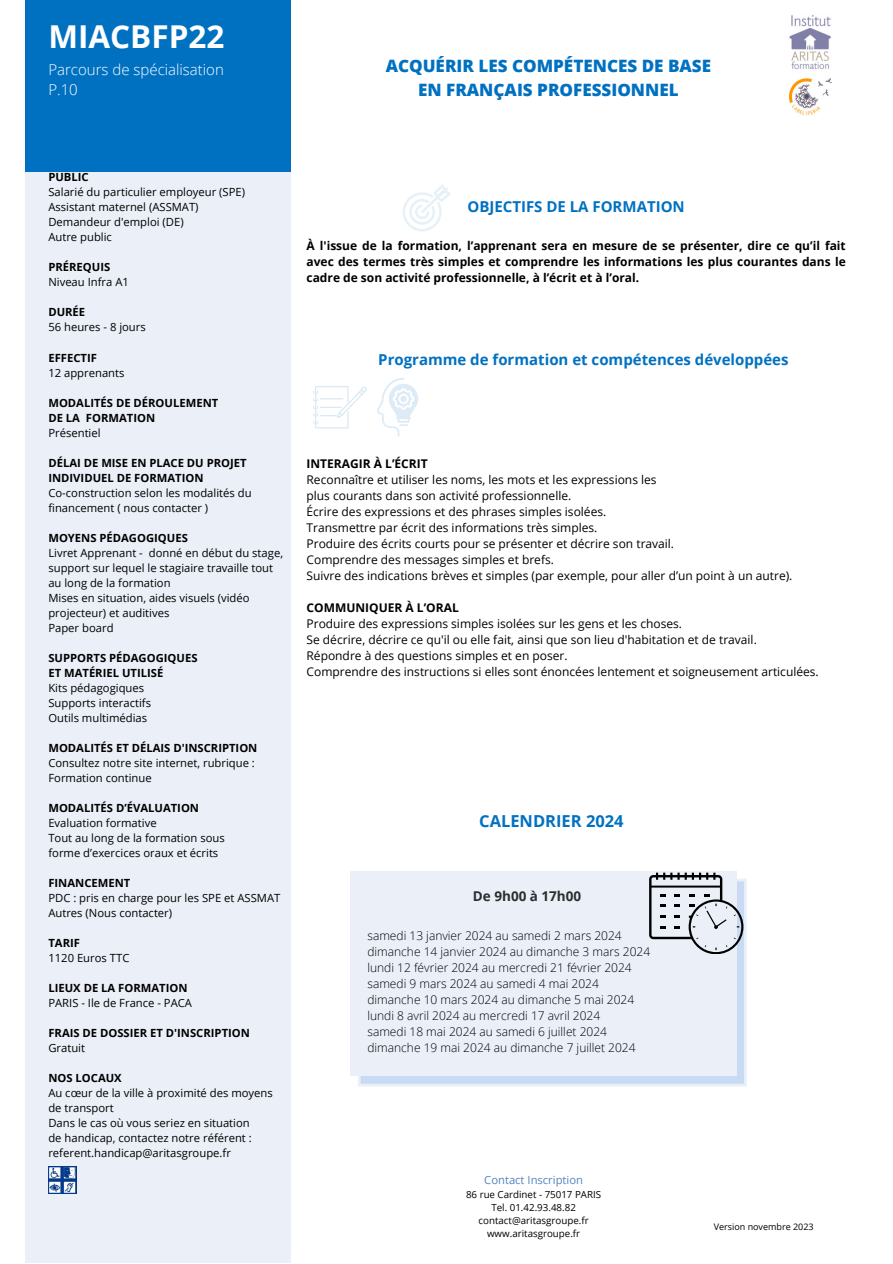
<style>
.page{position:relative;width:893px;height:1264px;background:#fff}
.page>*{position:absolute;margin:0;border:0;box-sizing:border-box;transform-origin:0 0}
.t1{font:700 31.5px "Open Sans";color:#fff}
.t2{font:800 17.1px/23.7px "Open Sans";color:#0071c1;text-align:center}
.t3{font:700 16.5px "Open Sans";color:#0071c1}
.t4{font:700 15px "Open Sans";color:#0071c1}
.t5{font:300 15px/20.2px "Open Sans";color:#fff}
.t6{font:700 13.5px "Open Sans";color:#2c2c2c}
.t7{font:12px "Open Sans";color:#000}
.t8{font:300 12px "Open Sans";color:#000}
.t9{font:700 12px/16px "Open Sans";color:#000;text-align:justify}
.t10{font:11.25px/15px "Open Sans";color:#000}
.t11{font:700 11.25px/15px "Open Sans";color:#000}
.t12{font:11.25px "Open Sans";color:#5285c0}
.t13{font:9.75px "Open Sans";color:#000}
.t14{font:9px "Open Sans";color:#000}
</style>
<div class="page">
<div style="left:25px;top:111px;width:266px;height:1152px;background:#ebf0f8"></div>
<div style="left:25px;top:0;width:266px;height:171px;background:#0071c1"></div>
<svg style="left:358px;top:879px;width:388px;height:207px;fill:#c9dbf4"></svg>
<div style="left:350px;top:870px;width:386px;height:205px;background:#eaeff8"></div>
<svg style="left:649px;top:872px;width:94px;height:81px"></svg>
<svg style="left:403px;top:184px;width:47px;height:47px"></svg>
<svg style="left:377px;top:378px;width:41px;height:58px"></svg>
<svg style="left:313px;top:386px;width:54px;height:42px"></svg>
<img style="left:48px;top:1166px;width:28px;height:27px">
<img style="left:789px;top:15px;width:42px;height:55px">
<img style="left:789px;top:78px;width:42px;height:38px">
<p class="t1" style="left:48px;top:15px;width:177px">MIACBFP22</p>
<p class="t5" style="left:48px;top:59px;width:177px">Parcours de spécialisation<br>P.10</p>
<p class="t2" style="left:385px;top:54px;width:327px">ACQUÉRIR LES COMPÉTENCES DE BASE<br>EN FRANÇAIS PROFESSIONNEL</p>
<p class="t11" style="left:48px;top:169px;width:42px">PUBLIC</p>
<p class="t10" style="left:48px;top:184px;width:198px">Salarié du particulier employeur (SPE)</p>
<p class="t10" style="left:48px;top:199px;width:152px">Assistant maternel (ASSMAT)</p>
<p class="t10" style="left:48px;top:214px;width:137px">Demandeur d'emploi (DE)</p>
<p class="t10" style="left:48px;top:229px;width:65px">Autre public</p>
<p class="t11" style="left:48px;top:259px;width:63px">PRÉREQUIS</p>
<p class="t10" style="left:48px;top:274px;width:82px">Niveau Infra A1</p>
<p class="t11" style="left:48px;top:304px;width:38px">DURÉE</p>
<p class="t10" style="left:48px;top:319px;width:99px">56 heures - 8 jours</p>
<p class="t11" style="left:48px;top:349px;width:50px">EFFECTIF</p>
<p class="t10" style="left:48px;top:364px;width:78px">12 apprenants</p>
<p class="t11" style="left:48px;top:394px;width:171px">MODALITÉS DE DÉROULEMENT</p>
<p class="t11" style="left:48px;top:409px;width:108px">DE LA FORMATION</p>
<p class="t10" style="left:48px;top:424px;width:54px">Présentiel</p>
<p class="t11" style="left:48px;top:454px;width:200px">DÉLAI DE MISE EN PLACE DU PROJET<br>INDIVIDUEL DE FORMATION</p>
<p class="t10" style="left:48px;top:484px;width:205px">Co-construction selon les modalités du financement ( nous contacter )</p>
<p class="t11" style="left:48px;top:529px;width:141px">MOYENS PÉDAGOGIQUES</p>
<p class="t10" style="left:48px;top:544px;width:236px">Livret Apprenant - donné en début du stage, support sur lequel le stagiaire travaille tout au long de la formation</p>
<p class="t10" style="left:48px;top:589px;width:203px">Mises en situation, aides visuels (vidéo projecteur) et auditives</p>
<p class="t10" style="left:48px;top:619px;width:67px">Paper board</p>
<p class="t11" style="left:48px;top:649px;width:151px">SUPPORTS PÉDAGOGIQUES</p>
<p class="t11" style="left:48px;top:664px;width:116px">ET MATÉRIEL UTILISÉ</p>
<p class="t10" style="left:48px;top:679px;width:97px">Kits pédagogiques</p>
<p class="t10" style="left:48px;top:694px;width:104px">Supports interactifs</p>
<p class="t10" style="left:48px;top:709px;width:100px">Outils multimédias</p>
<p class="t11" style="left:48px;top:739px;width:210px">MODALITÉS ET DÉLAIS D'INSCRIPTION</p>
<p class="t10" style="left:48px;top:754px;width:208px">Consultez notre site internet, rubrique :<br>Formation continue</p>
<p class="t11" style="left:48px;top:799px;width:152px">MODALITÉS D’ÉVALUATION</p>
<p class="t10" style="left:48px;top:814px;width:110px">Evaluation formative</p>
<p class="t10" style="left:48px;top:829px;width:178px">Tout au long de la formation sous</p>
<p class="t10" style="left:48px;top:844px;width:171px">forme d’exercices oraux et écrits</p>
<p class="t11" style="left:48px;top:874px;width:83px">FINANCEMENT</p>
<p class="t10" style="left:48px;top:889px;width:233px">PDC : pris en charge pour les SPE et ASSMAT</p>
<p class="t10" style="left:48px;top:904px;width:125px">Autres (Nous contacter)</p>
<p class="t11" style="left:48px;top:934px;width:33px">TARIF</p>
<p class="t10" style="left:48px;top:949px;width:82px">1120 Euros TTC</p>
<p class="t11" style="left:48px;top:979px;width:141px">LIEUX DE LA FORMATION</p>
<p class="t10" style="left:48px;top:994px;width:145px">PARIS - Ile de France - PACA</p>
<p class="t11" style="left:48px;top:1024px;width:203px">FRAIS DE DOSSIER ET D'INSCRIPTION</p>
<p class="t10" style="left:48px;top:1039px;width:38px">Gratuit</p>
<p class="t11" style="left:48px;top:1069px;width:75px">NOS LOCAUX</p>
<p class="t10" style="left:48px;top:1084px;width:226px">Au cœur de la ville à proximité des moyens de transport</p>
<p class="t10" style="left:48px;top:1114px;width:203px">Dans le cas où vous seriez en situation</p>
<p class="t10" style="left:48px;top:1129px;width:205px">de handicap, contactez notre référent : referent.handicap@aritasgroupe.fr</p>
<p class="t4" style="left:467px;top:196px;width:219px">OBJECTIFS DE LA FORMATION</p>
<p class="t9" style="left:306px;top:237px;width:540px">À l'issue de la formation, l’apprenant sera en mesure de se présenter, dire ce qu’il fait avec des termes très simples et comprendre les informations les plus courantes dans le cadre de son activité professionnelle, à l’écrit et à l’oral.</p>
<p class="t4" style="left:378px;top:348px;width:412px">Programme de formation et compétences développées</p>
<p class="t9" style="left:306px;top:455px;width:123px">INTERAGIR À L’ÉCRIT</p>
<p class="t7" style="left:306px;top:471px;width:351px">Reconnaître et utiliser les noms, les mots et les expressions les</p>
<p class="t7" style="left:306px;top:487px;width:266px">plus courants dans son activité professionnelle.</p>
<p class="t7" style="left:306px;top:503px;width:301px">Écrire des expressions et des phrases simples isolées.</p>
<p class="t7" style="left:306px;top:519px;width:292px">Transmettre par écrit des informations très simples.</p>
<p class="t7" style="left:306px;top:535px;width:369px">Produire des écrits courts pour se présenter et décrire son travail.</p>
<p class="t7" style="left:306px;top:551px;width:249px">Comprendre des messages simples et brefs.</p>
<p class="t7" style="left:306px;top:567px;width:487px">Suivre des indications brèves et simples (par exemple, pour aller d’un point à un autre).</p>
<p class="t9" style="left:306px;top:599px;width:154px">COMMUNIQUER À L’ORAL</p>
<p class="t7" style="left:306px;top:615px;width:377px">Produire des expressions simples isolées sur les gens et les choses.</p>
<p class="t7" style="left:306px;top:631px;width:452px">Se décrire, décrire ce qu'il ou elle fait, ainsi que son lieu d'habitation et de travail.</p>
<p class="t7" style="left:306px;top:647px;width:262px">Répondre à des questions simples et en poser.</p>
<p class="t7" style="left:306px;top:663px;width:513px">Comprendre des instructions si elles sont énoncées lentement et soigneusement articulées.</p>
<p class="t3" style="left:479px;top:809px;width:146px">CALENDRIER 2024</p>
<p class="t6" style="left:473px;top:886px;width:110px">De 9h00 à 17h00</p>
<p class="t8" style="left:367px;top:927px;width:256px">samedi 13 janvier 2024 au samedi 2 mars 2024</p>
<p class="t8" style="left:367px;top:943px;width:284px">dimanche 14 janvier 2024 au dimanche 3 mars 2024</p>
<p class="t8" style="left:367px;top:959px;width:266px">lundi 12 février 2024 au mercredi 21 février 2024</p>
<p class="t8" style="left:367px;top:975px;width:233px">samedi 9 mars 2024 au samedi 4 mai 2024</p>
<p class="t8" style="left:367px;top:991px;width:268px">dimanche 10 mars 2024 au dimanche 5 mai 2024</p>
<p class="t8" style="left:367px;top:1007px;width:234px">lundi 8 avril 2024 au mercredi 17 avril 2024</p>
<p class="t8" style="left:367px;top:1023px;width:241px">samedi 18 mai 2024 au samedi 6 juillet 2024</p>
<p class="t8" style="left:367px;top:1039px;width:270px">dimanche 19 mai 2024 au dimanche 7 juillet 2024</p>
<p class="t12" style="left:484px;top:1172px;width:100px">Contact Inscription</p>
<p class="t13" style="left:466px;top:1187px;width:137px">86 rue Cardinet - 75017 PARIS</p>
<p class="t13" style="left:491px;top:1200px;width:86px">Tel. 01.42.93.48.82</p>
<p class="t13" style="left:478px;top:1213px;width:112px">contact@aritasgroupe.fr</p>
<p class="t13" style="left:487px;top:1226px;width:95px">www.aritasgroupe.fr</p>
<p class="t14" style="left:713px;top:1219px;width:101px">Version novembre 2023</p>
</div>
